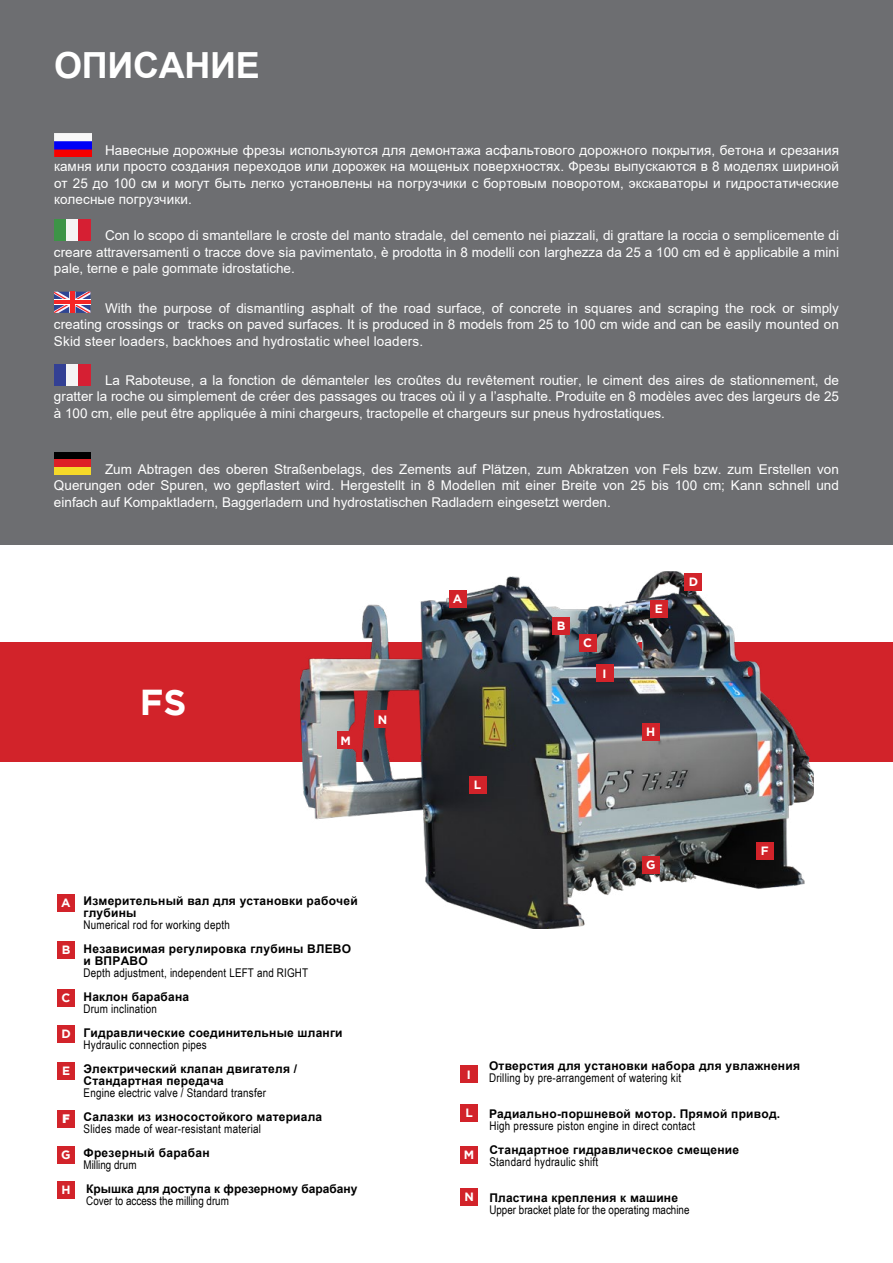
<style>
.page{position:relative;width:893px;height:1263px;background:#fff}
.page>*{position:absolute;margin:0;border:0;box-sizing:border-box;transform-origin:0 0}
.t1{font:700 36px "Arial";letter-spacing:-.005em;color:#fff}
.t2{font:700 36px "Gotham";color:#fff}
.t3{font:13.5px/16.5px "Arial";color:#fff;text-align:justify}
.t4{font:700 12px/12px "Arial";letter-spacing:.02em;color:#000}
.t5{font:12px "Arial Narrow";letter-spacing:.02em;color:#000}
.t6{font:12px "Arial Narrow";color:#000}
.t7{font:700 12px "Arial";color:#000}
.t8{font:700 12px "Gotham";color:#fff}
.t9{font:900 12px "Arial";color:#fff}
</style>
<div class="page">
<div style="left:0;top:0;width:893px;height:544px;background:#6d6e71"></div>
<div style="left:0;top:642px;width:893px;height:119px;background:#d2232a"></div>
<img style="left:300px;top:571px;width:514px;height:358px">
<div style="left:449px;top:590px;width:17px;height:17px;background:#d2232a"></div>
<div style="left:553px;top:617px;width:17px;height:17px;background:#d2232a"></div>
<div style="left:579px;top:634px;width:17px;height:17px;background:#d2232a"></div>
<div style="left:685px;top:573px;width:17px;height:17px;background:#d2232a"></div>
<div style="left:651px;top:600px;width:17px;height:17px;background:#d2232a"></div>
<div style="left:757px;top:842px;width:17px;height:17px;background:#d2232a"></div>
<div style="left:642px;top:856px;width:17px;height:17px;background:#d2232a"></div>
<div style="left:642px;top:723px;width:17px;height:17px;background:#d2232a"></div>
<div style="left:596px;top:665px;width:17px;height:17px;background:#d2232a"></div>
<div style="left:469px;top:776px;width:17px;height:17px;background:#d2232a"></div>
<div style="left:54px;top:219px;width:12px;height:22px;background:#3d9447"></div>
<div style="left:66px;top:219px;width:12px;height:22px;background:#f5f5f5"></div>
<div style="left:78px;top:219px;width:12px;height:22px;background:#d61f33"></div>
<svg style="left:54px;top:292px;width:36px;height:21px"></svg>
<hr style="left:70px;top:292px;width:4px;height:21px;background:#f52626">
<div style="left:54px;top:364px;width:12px;height:21px;background:#334094"></div>
<div style="left:66px;top:364px;width:12px;height:21px;background:#f5f5f5"></div>
<div style="left:78px;top:364px;width:12px;height:21px;background:#d61f33"></div>
<div style="left:54px;top:453px;width:36px;height:7px;background:#000"></div>
<div style="left:54px;top:460px;width:36px;height:7px;background:#de1f26"></div>
<div style="left:54px;top:467px;width:36px;height:7px;background:#f5d929"></div>
<div style="left:58px;top:1025px;width:17px;height:17px;background:#d2232a"></div>
<div style="left:58px;top:1062px;width:17px;height:17px;background:#d2232a"></div>
<div style="left:58px;top:1110px;width:17px;height:17px;background:#d2232a"></div>
<div style="left:58px;top:1146px;width:17px;height:17px;background:#d2232a"></div>
<div style="left:58px;top:1181px;width:17px;height:17px;background:#d2232a"></div>
<div style="left:58px;top:894px;width:17px;height:17px;background:#d2232a"></div>
<div style="left:58px;top:941px;width:17px;height:17px;background:#d2232a"></div>
<div style="left:58px;top:989px;width:17px;height:17px;background:#d2232a"></div>
<div style="left:461px;top:1066px;width:17px;height:17px;background:#d2232a"></div>
<div style="left:461px;top:1104px;width:17px;height:17px;background:#d2232a"></div>
<div style="left:461px;top:1146px;width:17px;height:17px;background:#d2232a"></div>
<div style="left:461px;top:1188px;width:17px;height:17px;background:#d2232a"></div>
<div style="left:337px;top:732px;width:17px;height:17px;background:#d2232a"></div>
<div style="left:374px;top:711px;width:17px;height:17px;background:#d2232a"></div>
<img style="left:54px;top:134px;width:37px;height:23px">
<h1 class="t1" style="left:54px;top:40px;width:207px">ОПИСАНИЕ</h1>
<p class="t3" style="left:54px;top:142px;width:786px;text-indent:51px">Навесные дорожные фрезы используются для демонтажа асфальтового дорожного покрытия, бетона и срезания камня или просто создания переходов или дорожек на мощеных поверхностях. Фрезы выпускаются в 8 моделях шириной от 25 до 100 см и могут быть легко установлены на погрузчики с бортовым поворотом, экскаваторы и гидростатические колесные погрузчики.</p>
<p class="t3" style="left:54px;top:227px;width:786px;text-indent:51px">Con lo scopo di smantellare le croste del manto stradale, del cemento nei piazzali, di grattare la roccia o semplicemente di creare attraversamenti o tracce dove sia pavimentato, è prodotta in 8 modelli con larghezza da 25 a 100 cm ed è applicabile a mini pale, terne e pale gommate idrostatiche.</p>
<p class="t3" style="left:54px;top:300px;width:786px;text-indent:51px">With the purpose of dismantling asphalt of the road surface, of concrete in squares and scraping the rock or simply creating crossings or tracks on paved surfaces. It is produced in 8 models from 25 to 100 cm wide and can be easily mounted on Skid steer loaders, backhoes and hydrostatic wheel loaders.</p>
<p class="t3" style="left:54px;top:372px;width:786px;text-indent:51px">La Raboteuse, a la fonction de démanteler les croûtes du revêtement routier, le ciment des aires de stationnement, de gratter la roche ou simplement de créer des passages ou traces où il y a l’asphalte. Produite en 8 modèles avec des largeurs de 25 à 100 cm, elle peut être appliquée à mini chargeurs, tractopelle et chargeurs sur pneus hydrostatiques.</p>
<p class="t3" style="left:54px;top:461px;width:786px;text-indent:51px">Zum Abtragen des oberen Straßenbelags, des Zements auf Plätzen, zum Abkratzen von Fels bzw. zum Erstellen von Querungen oder Spuren, wo gepflastert wird. Hergestellt in 8 Modellen mit einer Breite von 25 bis 100 cm; Kann schnell und einfach auf Kompaktladern, Baggerladern und hydrostatischen Radladern eingesetzt werden.</p>
<h1 class="t2" style="left:140px;top:681px;width:48px">FS</h1>
<p class="t8" style="left:340px;top:733px;width:12px">M</p>
<p class="t8" style="left:378px;top:713px;width:11px">N</p>
<p class="t8" style="left:453px;top:592px;width:11px">A</p>
<p class="t8" style="left:474px;top:778px;width:9px">L</p>
<p class="t8" style="left:557px;top:619px;width:10px">B</p>
<p class="t8" style="left:583px;top:636px;width:10px">C</p>
<p class="t8" style="left:602px;top:666px;width:6px">I</p>
<p class="t8" style="left:655px;top:602px;width:10px">E</p>
<p class="t8" style="left:689px;top:575px;width:11px">D</p>
<p class="t8" style="left:646px;top:725px;width:11px">H</p>
<p class="t8" style="left:61px;top:896px;width:11px">A</p>
<p class="t8" style="left:62px;top:943px;width:10px">B</p>
<p class="t8" style="left:62px;top:991px;width:10px">C</p>
<p class="t8" style="left:61px;top:1027px;width:11px">D</p>
<p class="t8" style="left:62px;top:1064px;width:10px">E</p>
<p class="t9" style="left:62px;top:1110px;width:10px">F</p>
<p class="t8" style="left:61px;top:1148px;width:11px">G</p>
<p class="t8" style="left:61px;top:1183px;width:11px">H</p>
<p class="t4" style="left:84px;top:894px;width:276px">Измерительный вал для установки рабочей глубины</p>
<p class="t5" style="left:84px;top:915px;width:148px">Numerical rod for working depth</p>
<p class="t4" style="left:84px;top:942px;width:269px">Независимая регулировка глубины ВЛЕВО и ВПРАВО</p>
<p class="t5" style="left:84px;top:963px;width:226px">Depth adjustment, independent LEFT and RIGHT</p>
<p class="t4" style="left:84px;top:990px;width:107px">Наклон барабана</p>
<p class="t5" style="left:84px;top:999px;width:75px">Drum inclination</p>
<p class="t4" style="left:84px;top:1026px;width:261px">Гидравлические соединительные шланги</p>
<p class="t5" style="left:84px;top:1035px;width:125px">Hydraulic connection pipes</p>
<p class="t4" style="left:84px;top:1062px;width:215px">Электрический клапан двигателя /<br>Стандартная передача</p>
<p class="t5" style="left:84px;top:1083px;width:184px">Engine electric valve / Standard transfer</p>
<p class="t4" style="left:84px;top:1110px;width:240px">Салазки из износостойкого материала</p>
<p class="t5" style="left:84px;top:1119px;width:179px">Slides made of wear-resistant material</p>
<p class="t4" style="left:84px;top:1146px;width:128px">Фрезерный барабан</p>
<p class="t6" style="left:84px;top:1155px;width:55px">Milling drum</p>
<p class="t7" style="left:86px;top:1180px;width:273px">Крышка для доступа к фрезерному барабану</p>
<p class="t6" style="left:86px;top:1191px;width:144px">Cover to access the milling drum</p>
<p class="t8" style="left:464px;top:1190px;width:11px">N</p>
<p class="t8" style="left:467px;top:1068px;width:6px">I</p>
<p class="t8" style="left:465px;top:1106px;width:9px">L</p>
<p class="t8" style="left:464px;top:1148px;width:12px">M</p>
<p class="t8" style="left:646px;top:858px;width:11px">G</p>
<p class="t8" style="left:761px;top:844px;width:9px">F</p>
<p class="t4" style="left:489px;top:1060px;width:313px">Отверстия для установки набора для увлажнения</p>
<p class="t5" style="left:489px;top:1069px;width:194px">Drilling by pre-arrangement of watering kit</p>
<p class="t4" style="left:489px;top:1108px;width:293px">Радиально-поршневой мотор. Прямой привод.</p>
<p class="t5" style="left:489px;top:1117px;width:207px">High pressure piston engine in direct contact</p>
<p class="t4" style="left:489px;top:1144px;width:251px">Стандартное гидравлическое смещение</p>
<p class="t5" style="left:489px;top:1153px;width:110px">Standard hydraulic shift</p>
<p class="t4" style="left:489px;top:1192px;width:190px">Пластина крепления к машине</p>
<p class="t6" style="left:489px;top:1201px;width:202px">Upper bracket plate for the operating machine</p>
</div>
